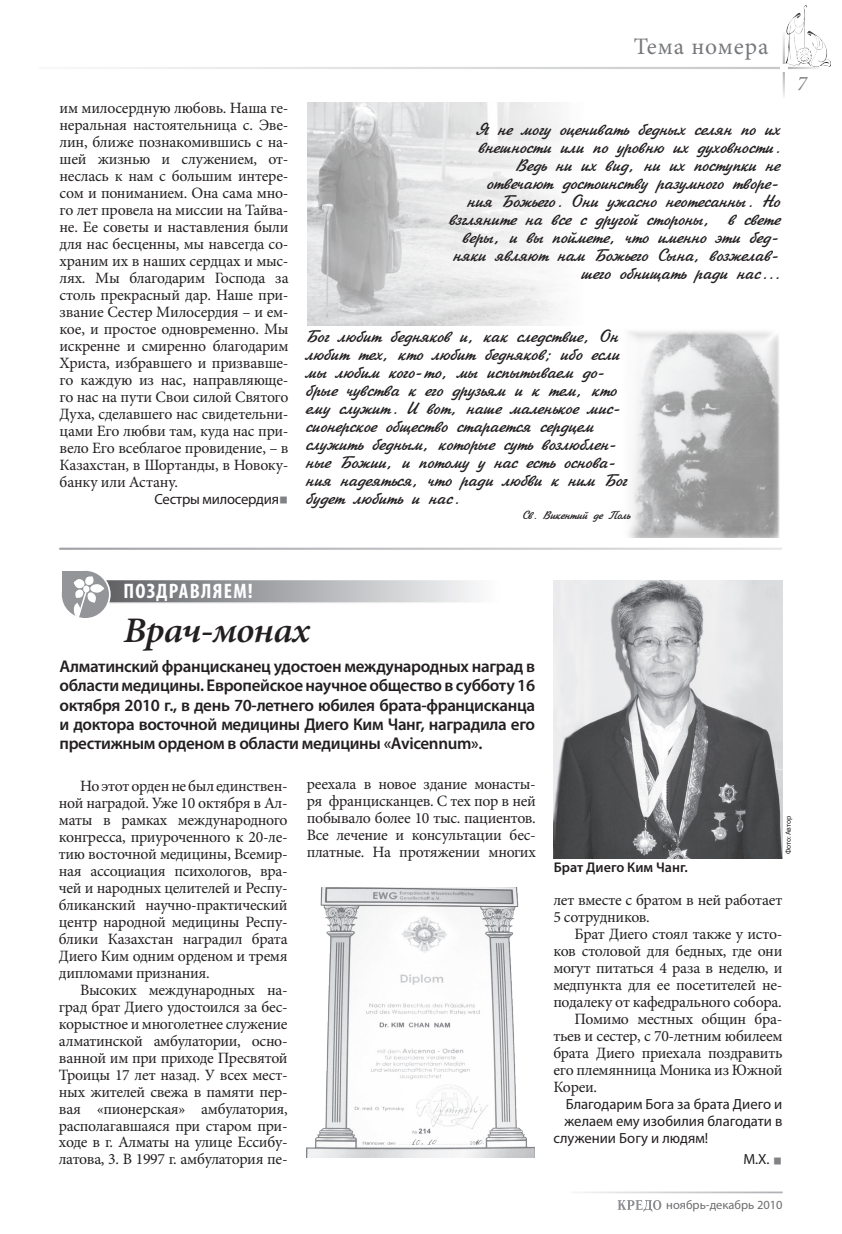
<style>
.page{position:relative;width:842px;height:1234px;background:#fff}
.page>*{position:absolute;margin:0;border:0;box-sizing:border-box;transform-origin:0 0}
.t1{font:italic 600 36px "Minion Pro";letter-spacing:-.02em;color:#231f20;scale:1.05 1}
.t2{font:23.55px "Minion Pro";letter-spacing:.035em;color:#76787b}
.t3{font:700 condensed 21px "Myriad Pro";letter-spacing:.06em;color:#fff}
.t4{font:italic 20.7px "Minion Pro";color:#808285}
.t5{font:18px/18px "Asylbek M06 Jikharevkz";letter-spacing:.01em;color:#231f20;text-align:right}
.t6{font:600 17.1px/19.2px "Myriad Pro";letter-spacing:-.02em;color:#231f20;text-align:justify}
.t7{font:15.75px/17px "Minion Pro";letter-spacing:-.02em;color:#231f20;text-align:justify}
.t8{font:14.7px "Myriad Pro";color:#231f20}
.t9{font:600 14.1px "Myriad Pro";color:#231f20}
.t10{font:12.45px "Myriad Pro";color:#6c6d70}
.t11{font:12px "Asylbek M06 Jikharevkz";color:#231f20}
.t12{font:7.5px "Myriad Pro";letter-spacing:-.02em;color:#231f20}
.s1{font-family:"Minion Pro";font-size:23.7px;color:#808285}
</style>
<div class="page">
<svg style="left:618px;top:1200px;width:43px;height:11px"></svg>
<img style="left:785px;top:6px;width:45px;height:61px">
<img style="left:554px;top:580px;width:228px;height:278px">
<img style="left:307px;top:887px;width:227px;height:270px">
<div style="left:618px;top:323px;width:163px;height:216px;background:#fff;opacity:.75"></div>
<img style="left:307px;top:102px;width:256px;height:223px">
<div style="left:75px;top:579px;width:428px;height:24px;background:linear-gradient(to right,#55565a,#feffff)"></div>
<div style="left:74px;top:578px;width:430px;height:25px;border:2px solid #fff"></div>
<div style="left:61px;top:570px;width:49px;height:48px;background:#939598;border-radius:50%"></div>
<div style="left:60px;top:569px;width:51px;height:50px;border:2px solid #fff;border-radius:50%"></div>
<div style="left:62px;top:570px;width:23px;height:24px;background:#939598"></div>
<div style="left:91px;top:584px;width:12px;height:7px;background:#fff;border-radius:50%"></div>
<div style="left:90px;top:584px;width:14px;height:8px;border:2px solid #fff;border-radius:50%"></div>
<svg style="left:73px;top:576px;width:23px;height:43px"></svg>
<div style="left:74px;top:603px;width:6px;height:14px;border:2px solid #fff;border-radius:50%"></div>
<h2 class="t2" style="left:634px;top:31px;width:136px">Тема номера</h2>
<p class="t7" style="left:60px;top:100px;width:231px">им милосердную любовь. Наша ге&shy;неральная настоятельница с. Эве&shy;лин, ближе познакомившись с на&shy;шей жизнью и служением, от&shy;неслась к нам с большим интере&shy;сом и пониманием. Она сама мно&shy;го лет провела на миссии на Тайва&shy;не. Ее советы и наставления были для нас бесценны, мы навсегда со&shy;храним их в наших сердцах и мыс&shy;лях. Мы благодарим Господа за столь прекрасный дар. Наше при&shy;звание Сестер Милосердия – и ем&shy;кое, и простое одновременно. Мы искренне и смиренно благодарим Христа, избравшего и призвавше&shy;го каждую из нас, направляюще&shy;го нас на пути Свои силой Святого Духа, сделавшего нас свидетельни&shy;цами Его любви там, куда нас при&shy;вело Его всеблагое провидение, – в Казахстан, в Шортанды, в Новоку&shy;банку или Астану.</p>
<p class="t8" style="left:154px;top:489px;width:136px">Сестры милосердия<span class="s1">■</span></p>
<p class="t5" style="left:449px;top:119px;width:333px">Я не могу оценивать бедных селян по их внешности или по уровню их духовности.<br>Ведь ни их вид, ни их поступки не отвечают достоинству разумного творе-<br>ния Божьего. Они ужасно неотесанны. Но взгляните на все с другой стороны, в свете веры, и вы поймете, что именно эти бед&shy;няки являют нам Божьего Сына, возжелав&shy;шего обнищать ради нас…</p>
<p class="t5" style="left:306px;top:326px;width:323px;text-align:left">Бог любит бедняков и, как следствие, Он любит тех, кто любит бедняков; ибо если мы любим кого-то, мы испытываем до&shy;брые чувства к его друзьям и к тем, кто ему служит. И вот, наше маленькое мис&shy;сионерское общество старается сердцем служить бедным, которые суть возлюблен&shy;ные Божии, и потому у нас есть основа&shy;ния надеяться, что ради любви к ним Бог будет любить и нас.</p>
<p class="t11" style="left:522px;top:507px;width:110px">Св. Викентий де Поль</p>
<h3 class="t4" style="left:797px;top:69px;width:11px">7</h3>
<h3 class="t3" style="left:124px;top:578px;width:131px">поздравляем!</h3>
<h1 class="t1" style="left:123px;top:604px;width:179px">Врач-монах</h1>
<p class="t6" style="left:59px;top:656px;width:477px">Алматинский францисканец удостоен международных наград в области медицины. Европейское научное общество в субботу 16 октября 2010 г., в день 70-летнего юбилея брата-францисканца и доктора восточной медицины Диего Ким Чанг, наградила его престижным орденом в области медицины «Avicennum».</p>
<p class="t7" style="left:59px;top:777px;width:230px;text-indent:21px">Но этот орден не был единствен&shy;ной наградой. Уже 10 октября в Ал&shy;маты в рамках международного конгресса, приуроченного к 20-ле&shy;тию восточной медицины, Всемир&shy;ная ассоциация психологов, вра&shy;чей и народных целителей и Респу&shy;бликанский научно-практический центр народной медицины Респу&shy;блики Казахстан наградил брата Диего Ким одним орденом и тремя дипломами признания.</p>
<p class="t7" style="left:59px;top:981px;width:230px;text-indent:21px">Высоких международных на&shy;град брат Диего удостоился за бес&shy;корыстное и многолетнее служение алматинской амбулатории, осно&shy;ванной им при приходе Пресвятой Троицы 17 лет назад. У всех мест&shy;ных жителей свежа в памяти пер&shy;вая «пионерская» амбулатория, располагавшаяся при старом при&shy;ходе в г. Алматы на улице Ессибу&shy;латова, 3. В 1997 г. амбулатория пе-</p>
<p class="t7" style="left:307px;top:775px;width:231px">реехала в новое здание монасты&shy;ря францисканцев. С тех пор в ней побывало более 10 тыс. пациентов.<br>Все лечение и консультации бес&shy;платные. На протяжении многих</p>
<p class="t9" style="left:554px;top:857px;width:136px">Брат Диего Ким Чанг.</p>
<p class="t12" style="left:784px;top:854px;width:40px;rotate:-90deg">Фото: Автор</p>
<p class="t7" style="left:553px;top:891px;width:231px">лет вместе с братом в ней работает<br>5 сотрудников.</p>
<p class="t7" style="left:575px;top:925px;width:209px">Брат Диего стоял также у исто-</p>
<p class="t7" style="left:553px;top:942px;width:231px">ков столовой для бедных, где они</p>
<p class="t7" style="left:553px;top:959px;width:231px">могут питаться 4 раза в неделю, и</p>
<p class="t7" style="left:553px;top:976px;width:231px">медпункта для ее посетителей не-</p>
<p class="t7" style="left:553px;top:993px;width:230px">подалеку от кафедрального собора.</p>
<p class="t7" style="left:575px;top:1010px;width:209px">Помимо местных общин бра-</p>
<p class="t7" style="left:553px;top:1027px;width:231px">тьев и сестер, с 70-летним юбилеем</p>
<p class="t7" style="left:553px;top:1044px;width:231px">брата Диего приехала поздравить</p>
<p class="t7" style="left:553px;top:1060px;width:231px">его племянница Моника из Южной</p>
<p class="t7" style="left:553px;top:1077px;width:45px">Кореи.</p>
<p class="t8" style="left:566px;top:1094px;width:218px">Благодарим Бога за брата Диего и</p>
<p class="t8" style="left:564px;top:1111px;width:219px">желаем ему изобилия благодати в</p>
<p class="t8" style="left:553px;top:1128px;width:156px">служении Богу и людям!</p>
<p class="t8" style="left:743px;top:1149px;width:41px">М.Х. <span class="s1">■</span></p>
<p class="t10" style="left:666px;top:1196px;width:118px">ноябрь-декабрь 2010</p>
</div>
